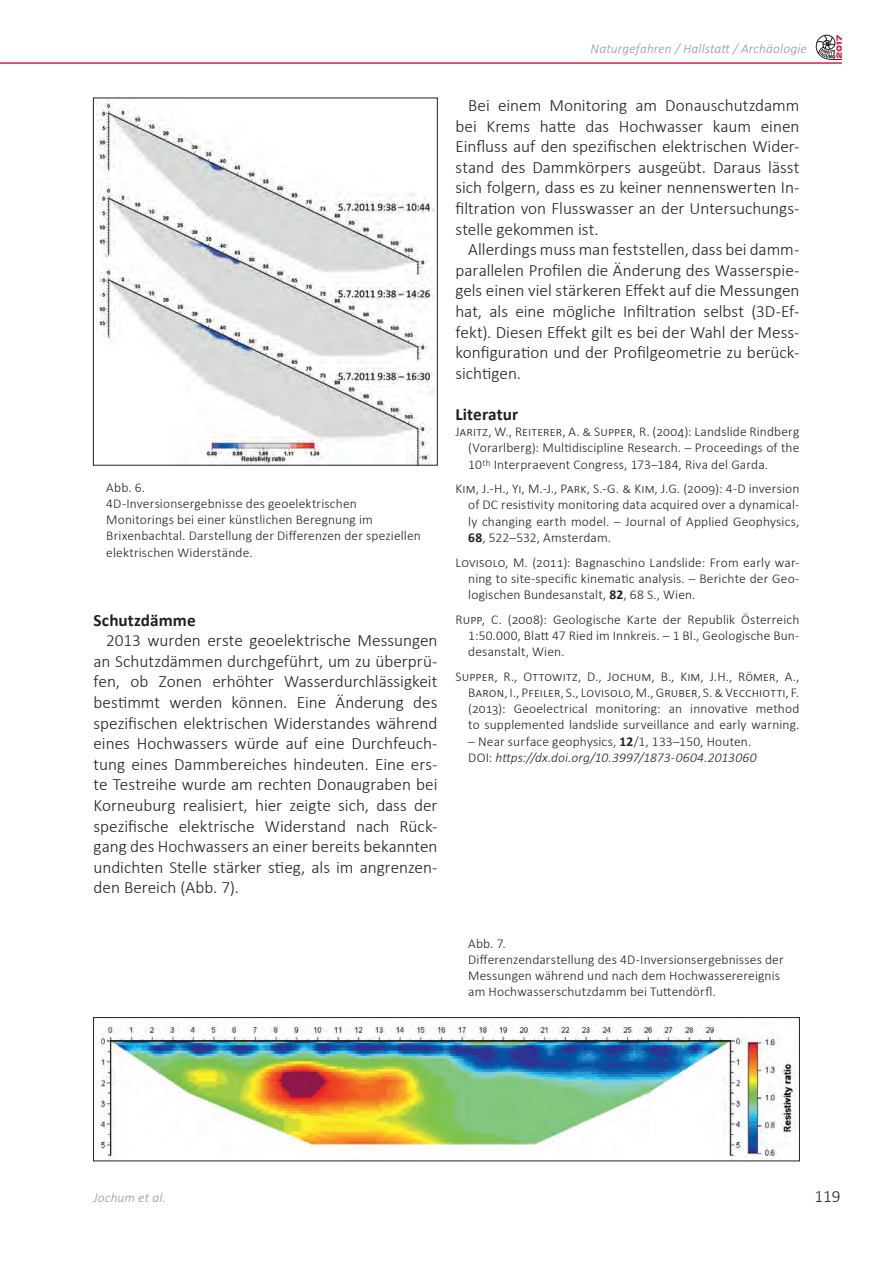
<style>
.page{position:relative;width:893px;height:1263px;background:#fff}
.page>*{position:absolute;margin:0;border:0;box-sizing:border-box;transform-origin:0 0}
.Lauftext__Standard{font:300 17.25px/20.5px "Calibri";letter-spacing:-.005em;color:#231f20;text-align:justify}
.Zwischentitel_2_ÜS{font:700 17.25px "Calibri";letter-spacing:.005em;color:#231f20}
.Literatur{font:300 13.5px/16.2px "Calibri";letter-spacing:.01em;color:#231f20;text-align:justify}
.Bildunterschrift{font:300 13.5px/16.2px "Calibri";letter-spacing:.01em;color:#231f20}
.Kopfzeilen{font:italic 300 13.5px "Calibri";letter-spacing:.01em;color:#939598}
.s1{font-weight:700}
.s2{font-style:italic}
</style>
<div class="page">
<hr style="left:0;top:62px;width:842px;height:2px;background:#da1f3d">
<svg style="left:815px;top:34px;width:27px;height:26px"></svg>
<img style="left:97px;top:1023px;width:698px;height:136px">
<div style="left:93px;top:1017px;width:707px;height:144px;border:1px solid #231f20"></div>
<img style="left:96px;top:100px;width:339px;height:363px">
<p class="Bildunterschrift" style="left:106px;top:479px;width:40px">Abb. 6.</p>
<p class="Bildunterschrift" style="left:106px;top:495px;width:316px">4D-Inversionsergebnisse des geoelektrischen Monitorings bei einer künstlichen Beregnung im Brixenbachtal. Darstellung der Differenzen der speziellen elektrischen Widerstände.</p>
<p class="Zwischentitel_2_ÜS" style="left:94px;top:608px;width:104px">Schutzdämme</p>
<p class="Lauftext__Standard" style="left:94px;top:630px;width:345px;text-indent:13px">2013 wurden erste geoelektrische Messungen an Schutzdämmen durchgeführt, um zu überprü&shy;fen, ob Zonen erhöhter Wasserdurchlässigkeit bestimmt werden können. Eine Änderung des spezifischen elektrischen Widerstandes während eines Hochwassers würde auf eine Durchfeuch&shy;tung eines Dammbereiches hindeuten. Eine ers&shy;te Testreihe wurde am rechten Donaugraben bei Korneuburg realisiert, hier zeigte sich, dass der spezifische elektrische Widerstand nach Rück&shy;gang des Hochwassers an einer bereits bekannten undichten Stelle stärker stieg, als im angrenzen&shy;den Bereich (Abb. 7).</p>
<p class="Kopfzeilen" style="left:591px;top:40px;width:218px">Naturgefahren / Hallstatt / Archäologie</p>
<p class="Lauftext__Standard" style="left:455px;top:95px;width:345px;text-indent:13px">Bei einem Monitoring am Donauschutzdamm bei Krems hatte das Hochwasser kaum einen Einfluss auf den spezifischen elektrischen Wider&shy;stand des Dammkörpers ausgeübt. Daraus lässt sich folgern, dass es zu keiner nennenswerten In&shy;filtration von Flusswasser an der Untersuchungs&shy;stelle gekommen ist.</p>
<p class="Lauftext__Standard" style="left:455px;top:239px;width:345px;text-indent:13px">Allerdings muss man feststellen, dass bei damm&shy;parallelen Profilen die Änderung des Wasserspie&shy;gels einen viel stärkeren Effekt auf die Messungen hat, als eine mögliche Infiltration selbst (3D-Ef&shy;fekt). Diesen Effekt gilt es bei der Wahl der Mess&shy;konfiguration und der Profilgeometrie zu berück&shy;sichtigen.</p>
<p class="Zwischentitel_2_ÜS" style="left:455px;top:402px;width:64px">Literatur</p>
<p class="Literatur" style="left:468px;top:423px;width:333px;text-indent:-13px">Jaritz, W., Reiterer, A. &amp; Supper, R. (2004): Landslide Rindberg (Vorarlberg): Multidiscipline Research. – Proceedings of the 10<sup>th</sup> Interpraevent Congress, 173–184, Riva del Garda.</p>
<p class="Literatur" style="left:468px;top:480px;width:333px;text-indent:-13px">Kim, J.-H., Yi, M.-J., Park, S.-G. &amp; Kim, J.G. (2009): 4-D inversion of DC resistivity monitoring data acquired over a dynamical&shy;ly changing earth model. – Journal of Applied Geophysics, <span class="s1">68</span>, 522–532, Amsterdam.</p>
<p class="Literatur" style="left:468px;top:554px;width:333px;text-indent:-13px">Lovisolo, M. (2011): Bagnaschino Landslide: From early war&shy;ning to site-specific kinematic analysis. – Berichte der Geo&shy;logischen Bundesanstalt, <span class="s1">82</span>, 68 S., Wien.</p>
<p class="Literatur" style="left:468px;top:611px;width:333px;text-indent:-13px">Rupp, C. (2008): Geologische Karte der Republik Österreich 1:50.000, Blatt 47 Ried im Innkreis. – 1 Bl., Geologische Bun&shy;desanstalt, Wien.</p>
<p class="Literatur" style="left:468px;top:668px;width:333px;text-indent:-13px">Supper, R., Ottowitz, D., Jochum, B., Kim, J.H., Römer, A., Baron, I., Pfeiler, S., Lovisolo, M., Gruber, S. &amp; Vecchiotti, F. (2013): Geoelectrical monitoring: an innovative method to supplemented landslide surveillance and early warning.</p>
<p class="Literatur" style="left:468px;top:733px;width:290px">– Near surface geophysics, <span class="s1">12</span>/1, 133–150, Houten.<br>DOI: <span class="s2">https://dx.doi.org/10.3997/1873-0604.2013060</span></p>
<p class="Bildunterschrift" style="left:468px;top:935px;width:39px">Abb. 7.</p>
<p class="Bildunterschrift" style="left:468px;top:951px;width:317px">Differenzendarstellung des 4D-Inversionsergebnisses der<br>Messungen während und nach dem Hochwasserereignis am Hochwasserschutzdamm bei Tuttendörfl.</p>
<p class="Kopfzeilen" style="left:94px;top:1189px;width:74px">Jochum et al.</p>
<p class="Lauftext__Standard" style="left:814px;top:1185px;width:28px">119</p>
</div>
